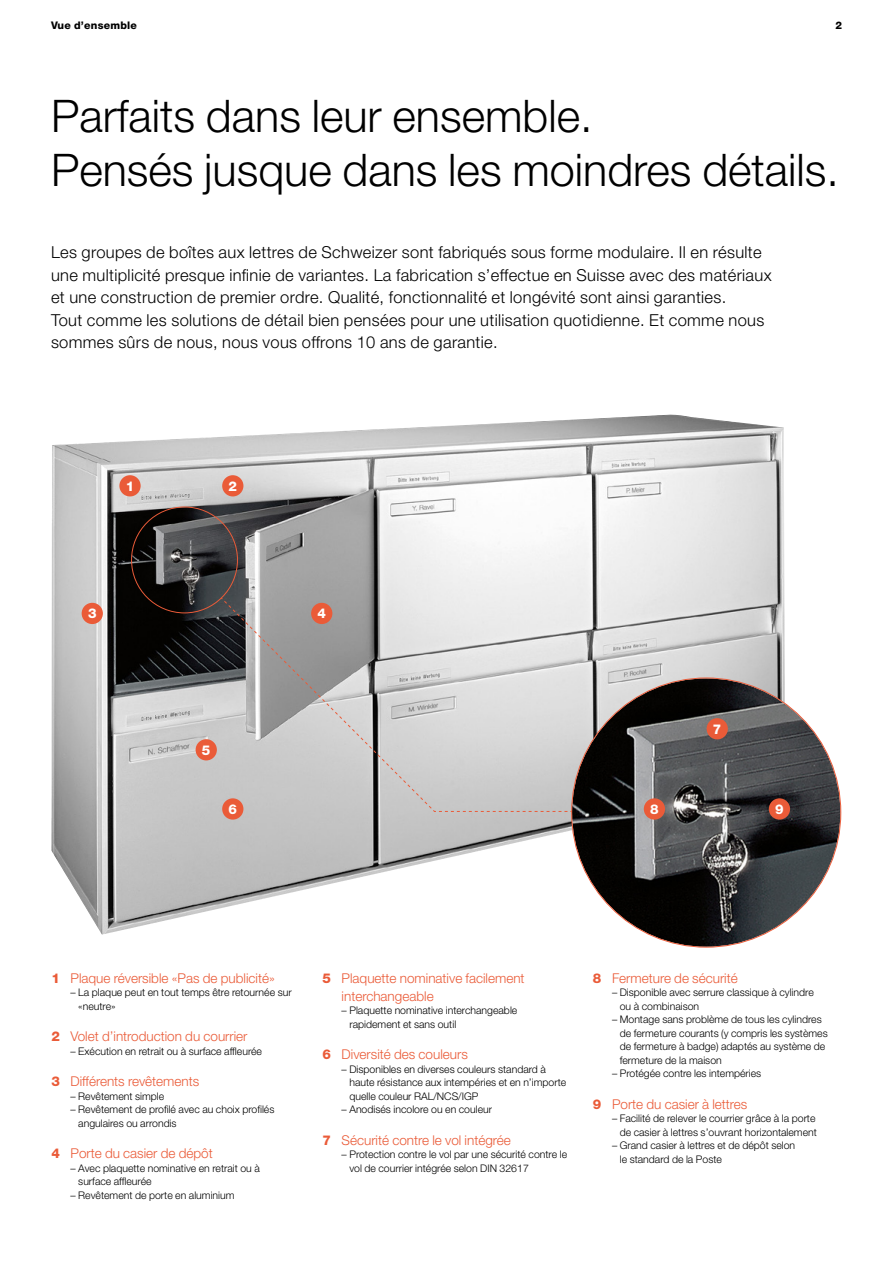
<style>
.page{position:relative;width:893px;height:1263px;background:#fff}
.page>*{position:absolute;margin:0;border:0;box-sizing:border-box;transform-origin:0 0}
.H45_30_36_20{font:300 45px/54px "Helvetica Neue LT Std";color:#000}
.H45_11_15_20_Basis{font:300 16.5px/22.5px "Helvetica Neue LT Std";letter-spacing:.02em;color:#000}
.H45_9_12_20{font:300 13.5px/18px "Helvetica Neue LT Std";color:#ea5b38}
.t1{font:800 13.5px "Helvetica Neue LT Std";color:#fff}
.H45_7_9_20{font:300 10.5px/13.5px "Helvetica Neue LT Std";color:#000}
.H45_9_12_20-2{font:300 10.5px/13.5px "Helvetica Neue LT Std";color:#000}
.H85_7_9_20{font:800 10.5px "Helvetica Neue LT Std";letter-spacing:.02em;color:#000}
.s1{font-weight:800}
</style>
<div class="page">
<img style="left:51px;top:415px;width:734px;height:520px">
<div style="left:119px;top:475px;width:22px;height:21px;background:#ea5b38;border-radius:50%"></div>
<div style="left:82px;top:603px;width:21px;height:21px;background:#ea5b38;border-radius:50%"></div>
<div style="left:196px;top:739px;width:21px;height:21px;background:#ea5b38;border-radius:50%"></div>
<div style="left:222px;top:798px;width:21px;height:22px;background:#ea5b38;border-radius:50%"></div>
<img style="left:572px;top:678px;width:268px;height:269px;border-radius:134px">
<div style="left:769px;top:798px;width:21px;height:22px;background:#ea5b38;border-radius:50%"></div>
<div style="left:644px;top:798px;width:21px;height:22px;background:#ea5b38;border-radius:50%"></div>
<div style="left:707px;top:718px;width:21px;height:21px;background:#ea5b38;border-radius:50%"></div>
<svg style="left:220px;top:597px;width:353px;height:215px;background:#c4c1c1"></svg>
<div style="left:222px;top:475px;width:21px;height:21px;background:#ea5b38;border-radius:50%"></div>
<p class="H85_7_9_20" style="left:51px;top:19px;width:87px">Vue d’ensemble</p>
<p class="H85_7_9_20" style="left:835px;top:19px;width:8px">2</p>
<p class="H45_30_36_20" style="left:51px;top:88px;width:789px">Parfaits dans leur ensemble.<br>Pensés jusque dans les moindres détails.</p>
<p class="H45_11_15_20_Basis" style="left:51px;top:241px;width:722px">Les groupes de boîtes aux lettres de Schweizer sont fabriqués sous forme modulaire. Il en résulte une multiplicité presque infinie de variantes. La fabrication s’effectue en Suisse avec des matériaux et une construction de premier ordre. Qualité, fonctionnalité et longévité sont ainsi garanties.<br>Tout comme les solutions de détail bien pensées pour une utilisation quotidienne. Et comme nous sommes sûrs de nous, nous vous offrons 10 ans de garantie.</p>
<p class="t1" style="left:126px;top:478px;width:10px">1</p>
<p class="t1" style="left:88px;top:605px;width:10px">3</p>
<p class="t1" style="left:229px;top:478px;width:10px">2</p>
<p class="t1" style="left:202px;top:742px;width:10px">5</p>
<p class="t1" style="left:229px;top:801px;width:10px">6</p>
<p class="t1" style="left:317px;top:605px;width:10px">4</p>
<p class="t1" style="left:713px;top:721px;width:10px">7</p>
<p class="t1" style="left:650px;top:801px;width:10px">8</p>
<p class="t1" style="left:775px;top:801px;width:10px">9</p>
<p class="H45_9_12_20" style="left:51px;top:968px;width:225px"><span class="s1">1</span> Plaque réversible «Pas de publicité»</p>
<p class="H45_7_9_20" style="left:78px;top:985px;width:215px;text-indent:-8px">– La plaque peut en tout temps être retournée sur «neutre»</p>
<p class="H45_9_12_20" style="left:51px;top:1027px;width:198px"><span class="s1">2</span> Volet d’introduction du courrier</p>
<p class="H45_7_9_20" style="left:71px;top:1044px;width:193px">– Exécution en retrait ou à surface affleurée</p>
<p class="H45_9_12_20" style="left:51px;top:1072px;width:149px"><span class="s1">3</span> Différents revêtements</p>
<p class="H45_9_12_20-2" style="left:71px;top:1089px;width:95px">– Revêtement simple</p>
<p class="H45_9_12_20-2" style="left:78px;top:1102px;width:198px;text-indent:-8px">– Revêtement de profilé avec au choix profilés angulaires ou arrondis</p>
<p class="H45_9_12_20" style="left:51px;top:1144px;width:163px"><span class="s1">4</span> Porte du casier de dépôt</p>
<p class="H45_7_9_20" style="left:78px;top:1161px;width:183px;text-indent:-8px">– Avec plaquette nominative en retrait ou à surface affleurée</p>
<p class="H45_7_9_20" style="left:71px;top:1188px;width:166px">– Revêtement de porte en aluminium</p>
<p class="H45_9_12_20" style="left:342px;top:968px;width:184px;text-indent:-19px"><span class="s1">5</span> Plaquette nominative facilement interchangeable</p>
<p class="H45_7_9_20" style="left:349px;top:1003px;width:170px;text-indent:-8px">– Plaquette nominative interchangeable rapidement et sans outil</p>
<p class="H45_9_12_20" style="left:322px;top:1045px;width:147px"><span class="s1">6</span> Diversité des couleurs</p>
<p class="H45_7_9_20" style="left:349px;top:1062px;width:218px;text-indent:-8px">– Disponibles en diverses couleurs standard à haute résistance aux intempéries et en n’importe quelle couleur RAL/NCS/IGP</p>
<p class="H45_9_12_20-2" style="left:342px;top:1102px;width:152px">– Anodisés incolore ou en couleur</p>
<p class="H45_9_12_20" style="left:322px;top:1130px;width:190px"><span class="s1">7</span> Sécurité contre le vol intégrée</p>
<p class="H45_7_9_20" style="left:349px;top:1147px;width:219px;text-indent:-8px">– Protection contre le vol par une sécurité contre le vol de courrier intégrée selon DIN 32617</p>
<p class="H45_9_12_20" style="left:593px;top:968px;width:146px"><span class="s1">8</span> Fermeture de sécurité</p>
<p class="H45_7_9_20" style="left:620px;top:985px;width:196px;text-indent:-8px">– Disponible avec serrure classique à cylindre ou à combinaison</p>
<p class="H45_7_9_20" style="left:620px;top:1012px;width:209px;text-indent:-8px">– Montage sans problème de tous les cylindres de fermeture courants (y compris les systèmes de fermeture à badge) adaptés au système de fermeture de la maison</p>
<p class="H45_9_12_20-2" style="left:612px;top:1066px;width:151px">– Protégée contre les intempéries</p>
<p class="H45_9_12_20" style="left:593px;top:1094px;width:156px"><span class="s1">9</span> Porte du casier à lettres</p>
<p class="H45_7_9_20" style="left:612px;top:1111px;width:206px;text-align:right">– Facilité de relever le courrier grâce à la porte de casier à lettres s’ouvrant horizontalement</p>
<p class="H45_7_9_20" style="left:620px;top:1138px;width:177px;text-indent:-8px">– Grand casier à lettres et de dépôt selon le standard de la Poste</p>
</div>
